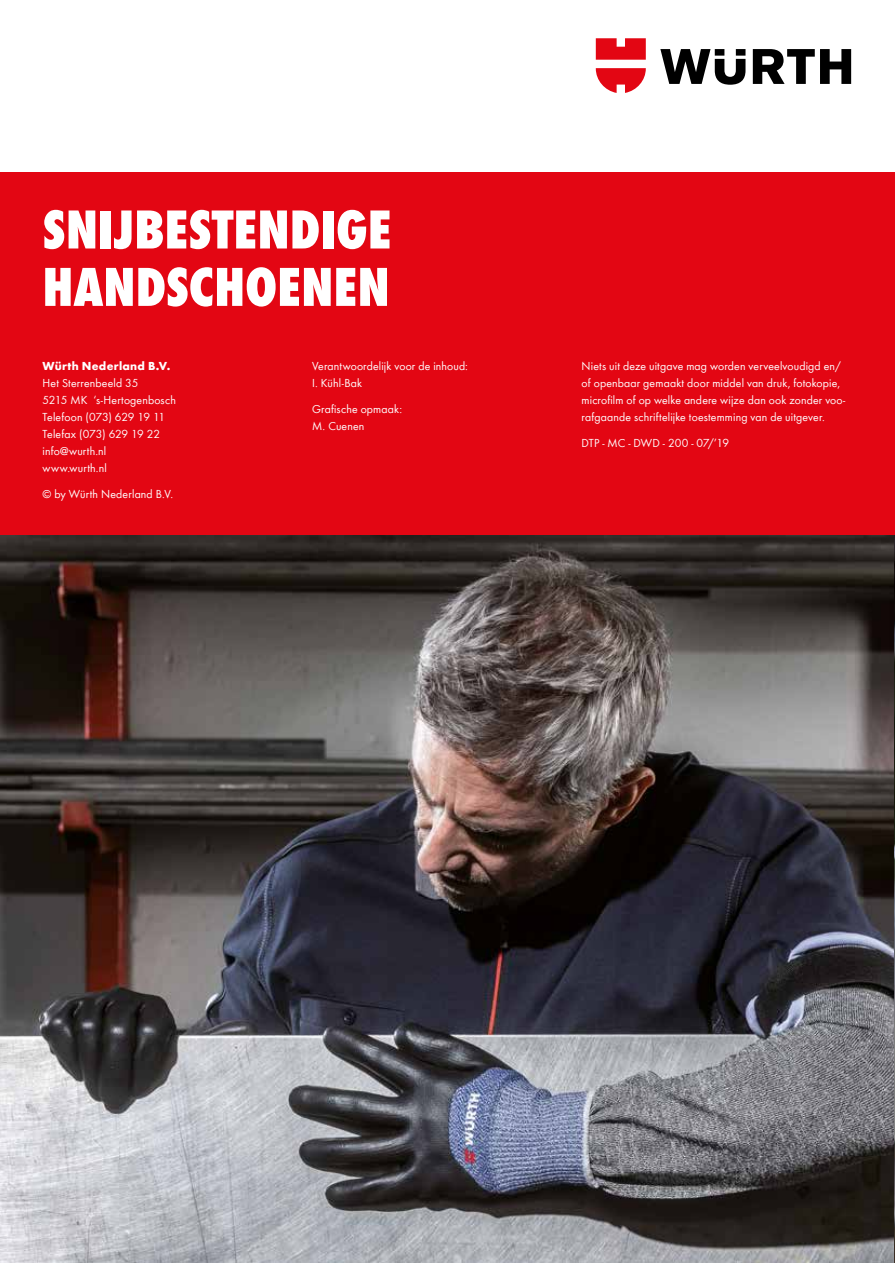
<style>
.page{position:relative;width:895px;height:1263px;background:#fff}
.page>*{position:absolute;margin:0;border:0;box-sizing:border-box;transform-origin:0 0}
.t1{font:57px/57.4px "Wuerth Extra Bold Cond Caps";color:#fff}
.t2{font:12px/17px "Wuerth";letter-spacing:.015em;color:#fff}
.t3{font:700 12px "Wuerth";letter-spacing:.025em;color:#fff}
</style>
<div class="page">
<div style="left:880px;top:172px;width:14px;height:364px;background:#e30613"></div>
<img style="left:893px;top:536px;width:1px;height:727px">
<svg style="left:660px;top:49px;width:190px;height:36px"></svg>
<svg style="left:595px;top:38px;width:50px;height:55px"></svg>
<div style="left:0;top:172px;width:893px;height:364px;background:#e30613"></div>
<img style="left:0;top:536px;width:893px;height:727px">
<h1 class="t1" style="left:43px;top:197px;width:350px">SNIJBESTENDIGE<br>HANDSCHOENEN</h1>
<p class="t3" style="left:43px;top:357px;width:129px">Würth Nederland B.V.</p>
<p class="t2" style="left:43px;top:374px;width:135px">Het Sterrenbeeld 35<br>5215 MK ‘s-Hertogenbosch<br>Telefoon (073) 629 19 11<br>Telefax (073) 629 19 22 info@wurth.nl<br>www.wurth.nl</p>
<p class="t2" style="left:43px;top:485px;width:132px">© by Würth Nederland B.V.</p>
<p class="t2" style="left:312px;top:357px;width:157px">Verantwoordelijk voor de inhoud:<br>I. Kühl-Bak</p>
<p class="t2" style="left:312px;top:400px;width:91px">Grafische opmaak:<br>M. Cuenen</p>
<p class="t2" style="left:581px;top:357px;width:265px">Niets uit deze uitgave mag worden verveelvoudigd en/ of openbaar gemaakt door middel van druk, fotokopie, microfilm of op welke andere wijze dan ook zonder voo&shy;rafgaande schriftelijke toestemming van de uitgever.</p>
<p class="t2" style="left:581px;top:434px;width:149px">DTP - MC - DWD - 200 - 07/’19</p>
</div>
